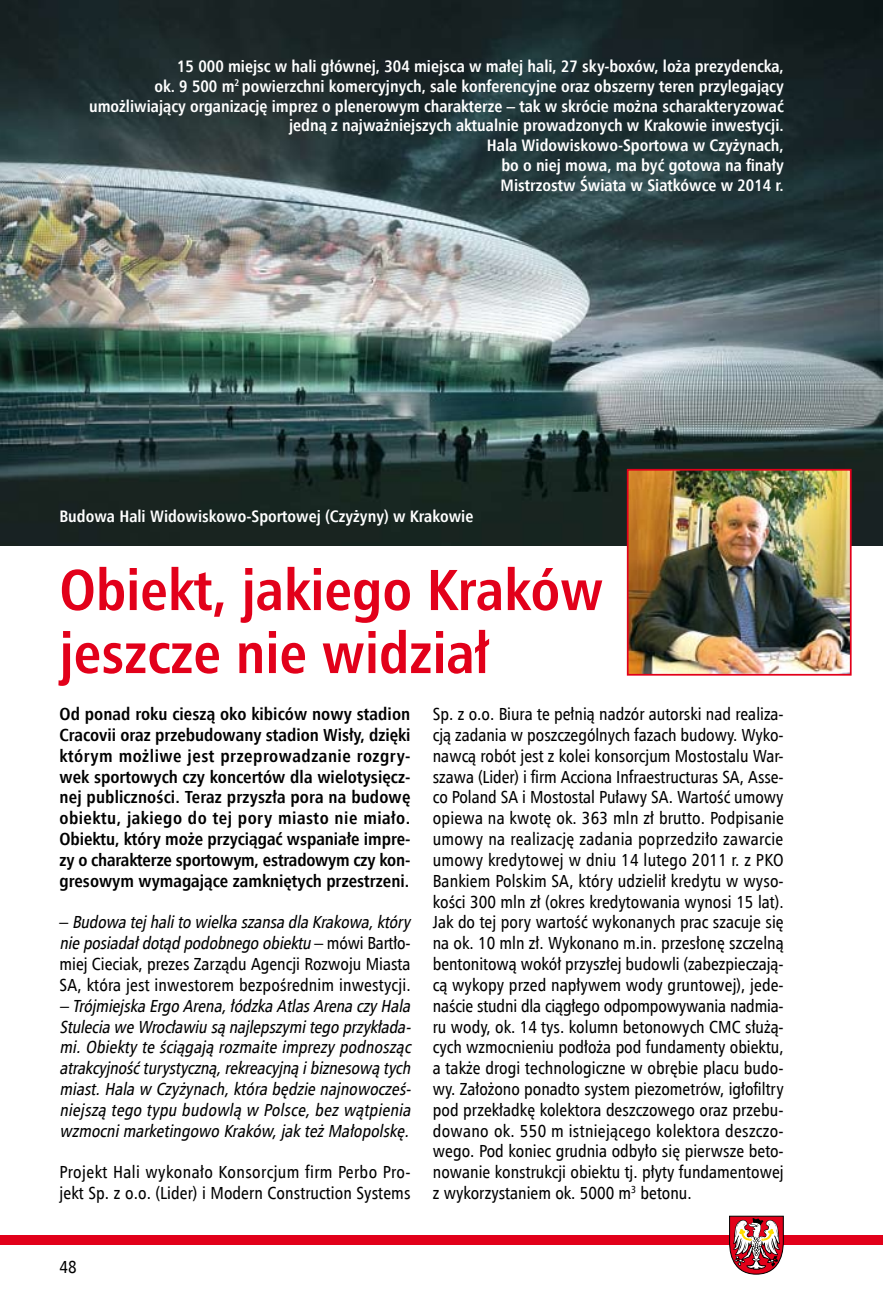
<style>
.page{position:relative;width:883px;height:1290px;background:#fff}
.page>*{position:absolute;margin:0;border:0;box-sizing:border-box;transform-origin:0 0}
.t1{font:700 57.75px/63px "Humnst 777 Cn EU";color:#e2001a}
.t2{font:17.5px/20.8px "Humnst 777 Cn EU";letter-spacing:.005em;color:#000}
.t3{font:700 17.5px/20.8px "Humnst 777 Cn EU";color:#000;text-align:justify}
.t4{font:italic 17.5px/20.8px "Humnst 777 Cn EU";color:#000;text-align:justify}
.t5{font:700 16.62px/19.8px "Humnst 777 Cn EU";color:#fff;text-align:right}
.s1{font-style:italic}
</style>
<div class="page">
<div style="left:0;top:1235px;width:883px;height:10px;background:#e2001a"></div>
<svg style="left:729px;top:1215px;width:55px;height:60px"></svg>
<img style="left:0;top:0;width:883px;height:546px">
<img style="left:630px;top:472px;width:219px;height:201px">
<div style="left:627px;top:469px;width:225px;height:207px;border:2px solid #e2001a"></div>
<p class="t5" style="left:89px;top:56px;width:696px">15 000 miejsc w hali głównej, 304 miejsca w małej hali, 27 sky-boxów, loża prezydencka,<br>ok. 9 500 m<sup>2</sup> powierzchni komercyjnych, sale konferencyjne oraz obszerny teren przylegający umożliwiający organizację imprez o plenerowym charakterze – tak w skrócie można scharakteryzować jedną z najważniejszych aktualnie prowadzonych w Krakowie inwestycji.<br>Hala Widowiskowo-Sportowa w Czyżynach,<br>bo o niej mowa, ma być gotowa na finały<br>Mistrzostw Świata w Siatkówce w 2014 r.</p>
<p class="t5" style="left:60px;top:506px;width:415px">Budowa Hali Widowiskowo-Sportowej (Czyżyny) w Krakowie</p>
<h1 class="t1" style="left:60px;top:558px;width:545px">Obiekt, jakiego Kraków jeszcze nie widział</h1>
<p class="t3" style="left:60px;top:703px;width:352px">Od ponad roku cieszą oko kibiców nowy stadion Cracovii oraz przebudowany stadion Wisły, dzięki którym możliwe jest przeprowadzanie rozgry&shy;wek sportowych czy koncertów dla wielotysięcz&shy;nej publiczności. Teraz przyszła pora na budowę obiektu, jakiego do tej pory miasto nie miało.<br>Obiektu, który może przyciągać wspaniałe impre&shy;zy o charakterze sportowym, estradowym czy kon&shy;gresowym wymagające zamkniętych przestrzeni.</p>
<p class="t2" style="left:60px;top:912px;width:356px">– <span class="s1">Budowa tej halito wielka szansa dla Krakowa,który nie posiadałdotąd podobnego obiektu</span> – m ó w i B a rt ł o - miej Cieciak, prezes Zarządu Agencji Rozwoju Miasta SA, która jest inwestorem bezpośrednim inwestycji.</p>
<p class="t4" style="left:60px;top:995px;width:356px">– Trój miejska Ergo Arena,łódzka AtlasArena czy Hala Stulecia we Wrocławiu są naj lepszymitego przykłada&shy;mi.Obiekty te ściągają rozmaite imprezy podnosząc atrakcyj nośćturystyczną,rekreacyj ną ibiznesową tych miast.Hala w Czyżynach,która będzie najnowocześ&shy;niejszą tego typu budowlą w Polsce, bez wątpienia wzmocnimarketingowo Kraków,jak teżMałopolskę.</p>
<p class="t2" style="left:60px;top:1162px;width:352px">Projekt Hali wykonało Konsorcjum firm Perbo Pro&shy;jekt Sp. z o.o. (Lider) i Modern Construction Systems</p>
<p class="t2" style="left:433px;top:703px;width:353px;text-align:justify">Sp. z o.o. Biura te pełnią nadzór autorski nad realiza&shy;cją zadania w poszczególnych fazach budowy. Wyko&shy;nawcą robót jest z kolei konsorcjum Mostostalu War&shy;szawa (Lider) i firm Acciona Infraestructuras SA, Asse&shy;co Poland SA i Mostostal Puławy SA. Wartość umowy opiewa na kwotę ok. 363 mln zł brutto. Podpisanie umowy na realizację zadania poprzedziło zawarcie umowy kredytowej w dniu 14 lutego 2011 r. z PKO Bankiem Polskim SA, który udzielił kredytu w wyso&shy;kości 300 mln zł (okres kredytowania wynosi 15 lat).<br>Jak do tej pory wartość wykonanych prac szacuje się na ok. 10 mln zł. Wykonano m.in. przesłonę szczelną bentonitową wokół przyszłej budowli (zabezpieczają&shy;cą wykopy przed napływem wody gruntowej), jede&shy;naście studni dla ciągłego odpompowywania nadmia&shy;ru wody, ok. 14 tys. kolumn betonowych CMC służą&shy;cych wzmocnieniu podłoża pod fundamenty obiektu, a także drogi technologiczne w obrębie placu budo&shy;wy. Założono ponadto system piezometrów, igłofiltry pod przekładkę kolektora deszczowego oraz przebu&shy;dowano ok. 550 m istniejącego kolektora deszczo&shy;wego. Pod koniec grudnia odbyło się pierwsze beto&shy;nowanie konstrukcji obiektu tj. płyty fundamentowej z wykorzystaniem ok. 5000 m<sup>3</sup> betonu.</p>
<p class="t2" style="left:60px;top:1256px;width:19px">48</p>
</div>
